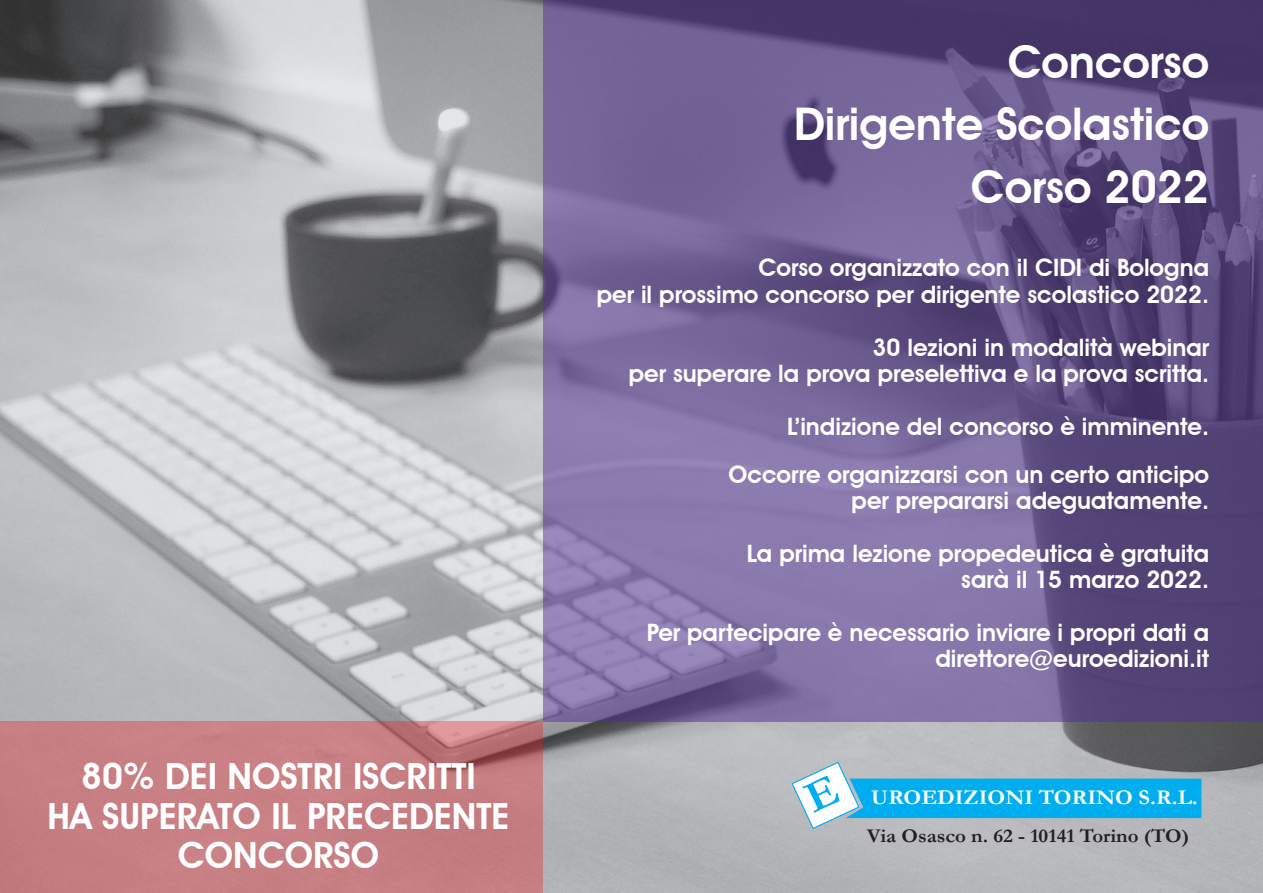
<style>
.page{position:relative;width:1263px;height:893px;background:#fff}
.page>*{position:absolute;margin:0;border:0;box-sizing:border-box;transform-origin:0 0}
.PARAGRAFO{font:600 45px "Avant Garde IT Cby BT";color:#fff}
.PARAGRAFO-2{font:600 36px "Avant Garde IT Cby BT";color:#fff}
.PARAGRAFO-3{font:600 24px "Avant Garde IT Cby BT";color:#fff}
.t1{font:700 21px "Garamond";color:#fff;scale:1.07 1}
.t2{font:700 19.5px "Garamond";color:#231f20;scale:1.07 1}
</style>
<div class="page">
<img style="left:0;top:0;width:1263px;height:893px">
<svg style="left:543px;top:0;width:720px;height:721px;background:#6d5c8f"></svg>
<div style="left:0;top:721px;width:543px;height:172px;background:#c77f83"></div>
<svg style="left:791px;top:761px;width:410px;height:69px;background:#62b7d8"></svg>
<p class="PARAGRAFO-2" style="left:81px;top:754px;width:396px">80% DEI NOSTRI ISCRITTI</p>
<p class="PARAGRAFO-2" style="left:48px;top:794px;width:463px">HA SUPERATO IL PRECEDENTE</p>
<p class="PARAGRAFO-2" style="left:178px;top:834px;width:203px">CONCORSO</p>
<p class="PARAGRAFO" style="left:1008px;top:35px;width:203px">Concorso</p>
<p class="PARAGRAFO" style="left:794px;top:97px;width:417px">Dirigente Scolastico</p>
<p class="PARAGRAFO" style="left:971px;top:160px;width:240px">Corso 2022</p>
<p class="PARAGRAFO-3" style="left:758px;top:254px;width:452px">Corso organizzato con il CIDI di Bologna</p>
<p class="PARAGRAFO-3" style="left:597px;top:280px;width:614px">per il prossimo concorso per dirigente scolastico 2022.</p>
<p class="PARAGRAFO-3" style="left:872px;top:333px;width:338px">30 lezioni in modalità webinar</p>
<p class="PARAGRAFO-3" style="left:629px;top:359px;width:582px">per superare la prova preselettiva e la prova scritta.</p>
<p class="PARAGRAFO-3" style="left:787px;top:412px;width:423px">L’indizione del concorso è imminente.</p>
<p class="PARAGRAFO-3" style="left:729px;top:460px;width:482px">Occorre organizzarsi con un certo anticipo</p>
<p class="PARAGRAFO-3" style="left:852px;top:486px;width:359px">per prepararsi adeguatamente.</p>
<p class="PARAGRAFO-3" style="left:747px;top:539px;width:464px">La prima lezione propedeutica è gratuita</p>
<p class="PARAGRAFO-3" style="left:961px;top:565px;width:249px">sarà il 15 marzo 2022.</p>
<p class="PARAGRAFO-3" style="left:647px;top:618px;width:564px">Per partecipare è necessario inviare i propri dati a</p>
<p class="PARAGRAFO-3" style="left:935px;top:644px;width:275px">direttore@euroedizioni.it</p>
<p class="t1" style="left:871px;top:783px;width:307px">UROEDIZIONI TORINO S.R.L.</p>
<p class="t2" style="left:867px;top:822px;width:303px">Via Osasco n. 62 - 10141 Torino (TO)</p>
</div>
